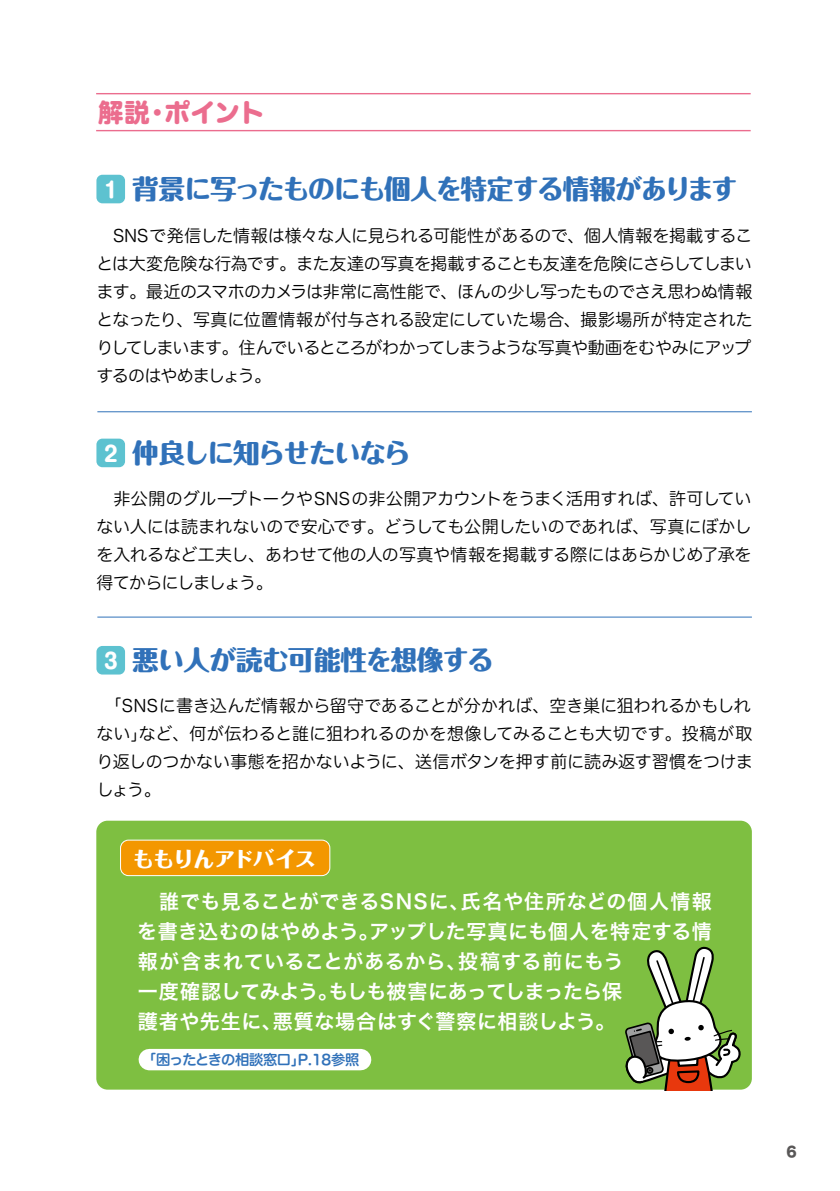
<style>
.page{position:relative;width:840px;height:1191px;background:#fff}
.page>*{position:absolute;margin:0;border:0;box-sizing:border-box;transform-origin:0 0}
.t1{font:800 26.6px "Maru Fo Pro";letter-spacing:-.045em;color:#3071b9}
.t2{font:25.2px "Hira Maru Std N W8";letter-spacing:-.005em;color:#eb6d8e}
.t3{font:800 21px "Folk Pro";letter-spacing:-.02em;color:#fff}
.t4{font:20px/30px "Hira Kaku Std N W6";letter-spacing:.02em;color:#fff}
.t5{font:17px/28px "Hira Maru Std N W3";letter-spacing:-.025em;color:#000;text-align:justify}
.t6{font:14.2px "Hira Maru Std N W6";letter-spacing:-.03em;color:#3071b9}
.t7{font:14px "Hira Maru Std N W8";color:#595757}
.s1{font-family:"Shin M Go Pro";font-weight:700;font-size:21px;color:#fff}
</style>
<div class="page">
<div style="left:96px;top:820px;width:655px;height:269px;background:#7ebf41;border-radius:11px"></div>
<div style="left:96px;top:175px;width:29px;height:28px;background:#5dc2d0;border-radius:6px"></div>
<div style="left:96px;top:438px;width:29px;height:29px;background:#5dc2d0;border-radius:6px"></div>
<div style="left:96px;top:646px;width:29px;height:28px;background:#5dc2d0;border-radius:6px"></div>
<div style="left:120px;top:840px;width:209px;height:35px;background:#f39700;border-radius:8px"></div>
<div style="left:120px;top:839px;width:210px;height:37px;border:1px solid #fff;border-radius:8px"></div>
<hr style="left:96px;top:130px;width:654px;height:1px;background:#eb6d8e">
<hr style="left:96px;top:93px;width:654px;height:1px;background:#eb6d8e">
<hr style="left:97px;top:411px;width:654px;height:1px;background:#3071b9">
<hr style="left:97px;top:617px;width:654px;height:1px;background:#3071b9">
<div style="left:149px;top:1049px;width:211px;height:21px;background:#fff"></div>
<svg style="left:621px;top:946px;width:122px;height:144px"></svg>
<h2 class="t2" style="left:98px;top:93px;width:168px">解説・ポイント</h2>
<h1 class="t1" style="left:100px;top:167px;width:638px"><span class="s1">１</span>背景に写ったものにも個人を特定する情報があります</h1>
<p class="t5" style="left:96px;top:221px;width:657px">　SNSで発信した情報は様々な人に見られる可能性があるので、個人情報を掲載することは大変危険な行為です。また友達の写真を掲載することも友達を危険にさらしてしまいます。最近のスマホのカメラは非常に高性能で、ほんの少し写ったものでさえ思わぬ情報となったり、写真に位置情報が付与される設定にしていた場合、撮影場所が特定されたりしてしまいます。住んでいるところがわかってしまうような写真や動画をむやみにアップするのはやめましょう。</p>
<h1 class="t1" style="left:104px;top:431px;width:308px"><span class="s1">2</span> 仲良しに知らせたいなら</h1>
<p class="t5" style="left:96px;top:484px;width:656px">　非公開のグループトークやSNSの非公開アカウントをうまく活用すれば、許可していない人には読まれないので安心です。どうしても公開したいのであれば、写真にぼかしを入れるなど工夫し、あわせて他の人の写真や情報を掲載する際にはあらかじめ了承を得てからにしましょう。</p>
<h1 class="t1" style="left:104px;top:638px;width:391px"><span class="s1">3</span> 悪い人が読む可能性を想像する</h1>
<p class="t5" style="left:96px;top:691px;width:657px">　「SNSに書き込んだ情報から留守であることが分かれば、空き巣に狙われるかもしれない」など、何が伝わると誰に狙われるのかを想像してみることも大切です。投稿が取り返しのつかない事態を招かないように、送信ボタンを押す前に読み返す習慣をつけましょう。</p>
<p class="t3" style="left:133px;top:840px;width:185px">ももりんアドバイス</p>
<p class="t4" style="left:137px;top:886px;width:575px">　誰でも見ることができるSNSに、氏名や住所などの個人情報を書き込むのはやめよう。アップした写真にも個人を特定する情報が含まれていることがあるから、投稿する前にもう<br>一度確認してみよう。もしも被害にあってしまったら保<br>護者や先生に、悪質な場合はすぐ警察に相談しよう。</p>
<p class="t6" style="left:142px;top:1049px;width:219px">「困ったときの相談窓口」P.18参照</p>
<p class="t7" style="left:786px;top:1140px;width:12px">6</p>
</div>
